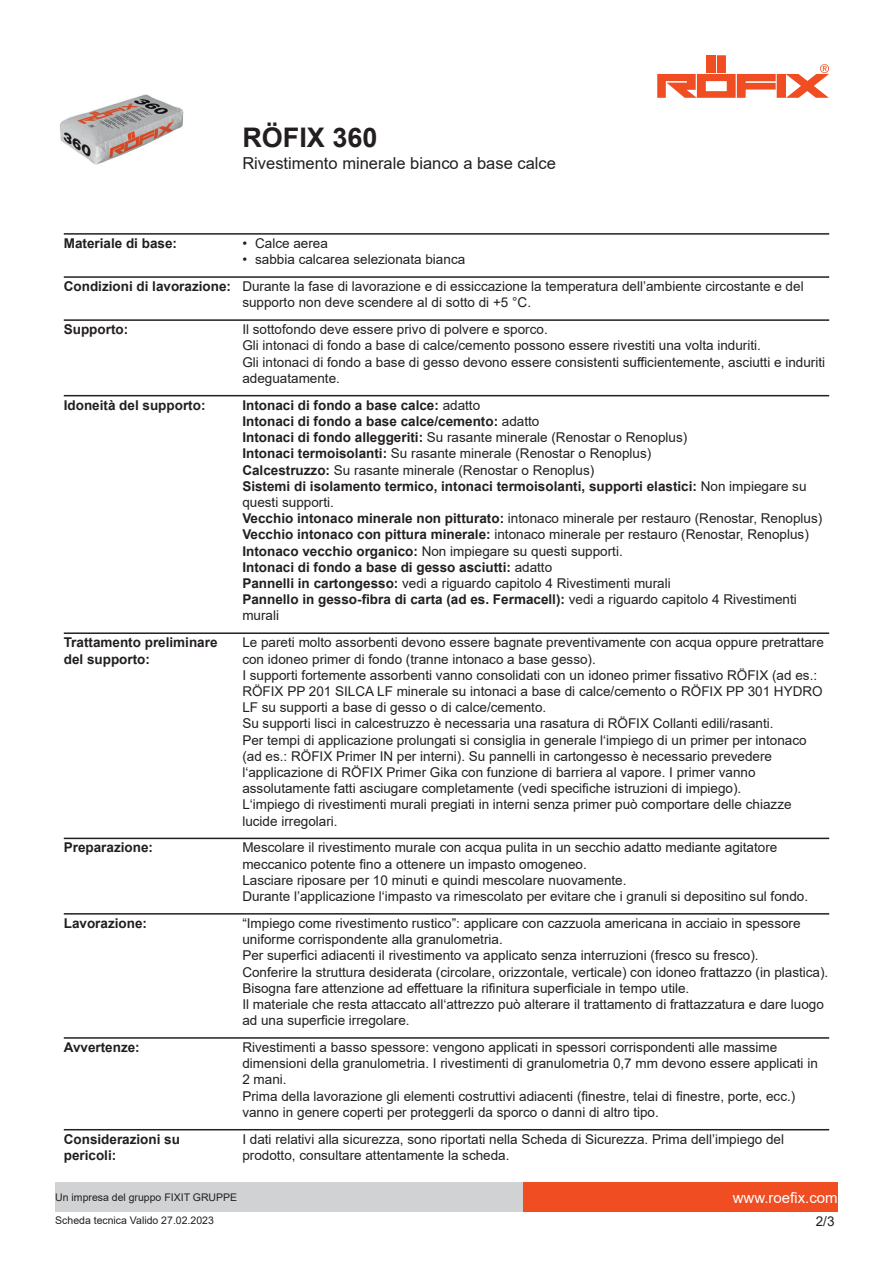
<style>
.page{position:relative;width:893px;height:1263px;background:#fff}
.page>*{position:absolute;margin:0;border:0;box-sizing:border-box;transform-origin:0 0}
.t1{font:700 27px "Arial";color:#231f20}
.t2{font:16.5px "Arial";color:#231f20}
.t3{font:15px "Arial";color:#fff}
.t4{font:13.5px/16.2px "Arial";color:#231f20}
.t5{font:700 13.5px/16.2px "Arial";color:#231f20}
.t6{font:10.5px "Arial";color:#231f20}
.s1{font-weight:700}
.s2{font-weight:400}
</style>
<div class="page">
<img style="left:59px;top:95px;width:125px;height:70px">
<div style="left:717px;top:55px;width:9px;height:18px;background:#f04d22"></div>
<div style="left:707px;top:55px;width:9px;height:18px;background:#f04d22"></div>
<svg style="left:657px;top:64px;width:172px;height:34px"></svg>
<div style="left:523px;top:1182px;width:315px;height:30px;background:#f04d22"></div>
<div style="left:55px;top:1182px;width:468px;height:30px;background:#d1d2d4"></div>
<hr style="left:64px;top:233px;width:765px;height:2px;background:#231f20">
<hr style="left:64px;top:276px;width:765px;height:2px;background:#231f20">
<hr style="left:64px;top:319px;width:765px;height:2px;background:#231f20">
<hr style="left:64px;top:395px;width:765px;height:1px;background:#231f20">
<hr style="left:64px;top:632px;width:765px;height:2px;background:#231f20">
<hr style="left:64px;top:838px;width:765px;height:1px;background:#231f20">
<hr style="left:64px;top:913px;width:765px;height:1px;background:#231f20">
<hr style="left:64px;top:1037px;width:765px;height:2px;background:#231f20">
<hr style="left:64px;top:1129px;width:765px;height:1px;background:#231f20">
<h1 class="t1" style="left:242px;top:119px;width:137px">RÖFIX 360</h1>
<p class="t2" style="left:242px;top:152px;width:315px">Rivestimento minerale bianco a base calce</p>
<p class="t5" style="left:64px;top:235px;width:115px">Materiale di base:</p>
<p class="t4" style="left:242px;top:235px;width:87px">• Calce aerea</p>
<p class="t4" style="left:64px;top:246px;width:741px;line-height:27px;text-indent:179px">• sabbia calcarea selezionata bianca<br><span class="s1">Condizioni di lavorazione:</span> Durante la fase di lavorazione e di essiccazione la temperatura dell’ambiente circostante e del</p>
<p class="t4" style="left:242px;top:294px;width:290px">supporto non deve scendere al di sotto di +5 °C.</p>
<p class="t5" style="left:64px;top:321px;width:66px">Supporto:</p>
<p class="t4" style="left:242px;top:321px;width:584px">Il sottofondo deve essere privo di polvere e sporco.<br>Gli intonaci di fondo a base di calce/cemento possono essere rivestiti una volta induriti.<br>Gli intonaci di fondo a base di gesso devono essere consistenti sufficientemente, asciutti e induriti adeguatamente.</p>
<p class="t5" style="left:64px;top:397px;width:143px">Idoneità del supporto:</p>
<p class="t5" style="left:242px;top:397px;width:581px">Intonaci di fondo a base calce: <span class="s2">adatto<br></span>Intonaci di fondo a base calce/cemento: <span class="s2">adatto<br></span>Intonaci di fondo alleggeriti: <span class="s2">Su rasante minerale (Renostar o Renoplus)<br></span>Intonaci termoisolanti: <span class="s2">Su rasante minerale (Renostar o Renoplus)<br></span>Calcestruzzo: <span class="s2">Su rasante minerale (Renostar o Renoplus)<br></span>Sistemi di isolamento termico, intonaci termoisolanti, supporti elastici: <span class="s2">Non impiegare su questi supporti.<br></span>Vecchio intonaco minerale non pitturato: <span class="s2">intonaco minerale per restauro (Renostar, Renoplus)<br></span>Vecchio intonaco con pittura minerale: <span class="s2">intonaco minerale per restauro (Renostar, Renoplus)<br></span>Intonaco vecchio organico: <span class="s2">Non impiegare su questi supporti.<br></span>Intonaci di fondo a base di gesso asciutti: <span class="s2">adatto<br></span>Pannelli in cartongesso: <span class="s2">vedi a riguardo capitolo 4 Rivestimenti murali<br></span>Pannello in gesso-fibra di carta (ad es. Fermacell): <span class="s2">vedi a riguardo capitolo 4 Rivestimenti murali</span></p>
<p class="t5" style="left:64px;top:635px;width:155px">Trattamento preliminare del supporto:</p>
<p class="t4" style="left:242px;top:634px;width:583px">Le pareti molto assorbenti devono essere bagnate preventivamente con acqua oppure pretrattare con idoneo primer di fondo (tranne intonaco a base gesso).<br>I supporti fortemente assorbenti vanno consolidati con un idoneo primer fissativo RÖFIX (ad es.:<br>RÖFIX PP 201 SILCA LF minerale su intonaci a base di calce/cemento o RÖFIX PP 301 HYDRO LF su supporti a base di gesso o di calce/cemento.<br>Su supporti lisci in calcestruzzo è necessaria una rasatura di RÖFIX Collanti edili/rasanti.<br>Per tempi di applicazione prolungati si consiglia in generale l‘impiego di un primer per intonaco (ad es.: RÖFIX Primer IN per interni). Su pannelli in cartongesso è necessario prevedere l‘applicazione di RÖFIX Primer Gika con funzione di barriera al vapore. I primer vanno assolutamente fatti asciugare completamente (vedi specifiche istruzioni di impiego).<br>L‘impiego di rivestimenti murali pregiati in interni senza primer può comportare delle chiazze lucide irregolari.</p>
<p class="t5" style="left:64px;top:840px;width:91px">Preparazione:</p>
<p class="t4" style="left:242px;top:839px;width:567px">Mescolare il rivestimento murale con acqua pulita in un secchio adatto mediante agitatore meccanico potente fino a ottenere un impasto omogeneo.<br>Lasciare riposare per 10 minuti e quindi mescolare nuovamente.<br>Durante l’applicazione l‘impasto va rimescolato per evitare che i granuli si depositino sul fondo.</p>
<p class="t5" style="left:64px;top:915px;width:85px">Lavorazione:</p>
<p class="t4" style="left:242px;top:915px;width:587px">“Impiego come rivestimento rustico”: applicare con cazzuola americana in acciaio in spessore uniforme corrispondente alla granulometria.<br>Per superfici adiacenti il rivestimento va applicato senza interruzioni (fresco su fresco).<br>Conferire la struttura desiderata (circolare, orizzontale, verticale) con idoneo frattazzo (in plastica).<br>Bisogna fare attenzione ad effettuare la rifinitura superficiale in tempo utile.<br>Il materiale che resta attaccato all‘attrezzo può alterare il trattamento di frattazzatura e dare luogo ad una superficie irregolare.</p>
<p class="t5" style="left:64px;top:1039px;width:78px">Avvertenze:</p>
<p class="t4" style="left:242px;top:1039px;width:577px">Rivestimenti a basso spessore: vengono applicati in spessori corrispondenti alle massime dimensioni della granulometria. I rivestimenti di granulometria 0,7 mm devono essere applicati in 2 mani.<br>Prima della lavorazione gli elementi costruttivi adiacenti (finestre, telai di finestre, porte, ecc.) vanno in genere coperti per proteggerli da sporco o danni di altro tipo.</p>
<p class="t5" style="left:64px;top:1131px;width:118px">Considerazioni su pericoli:</p>
<p class="t4" style="left:242px;top:1131px;width:543px">I dati relativi alla sicurezza, sono riportati nella Scheda di Sicurezza. Prima dell’impiego del prodotto, consultare attentamente la scheda.</p>
<p class="t6" style="left:55px;top:1190px;width:183px">Un impresa del gruppo FIXIT GRUPPE</p>
<p class="t3" style="left:733px;top:1187px;width:107px">www.roefix.com</p>
<p class="t6" style="left:55px;top:1213px;width:160px">Scheda tecnica Valido 27.02.2023</p>
<p class="t4" style="left:816px;top:1213px;width:20px">2/3</p>
</div>
